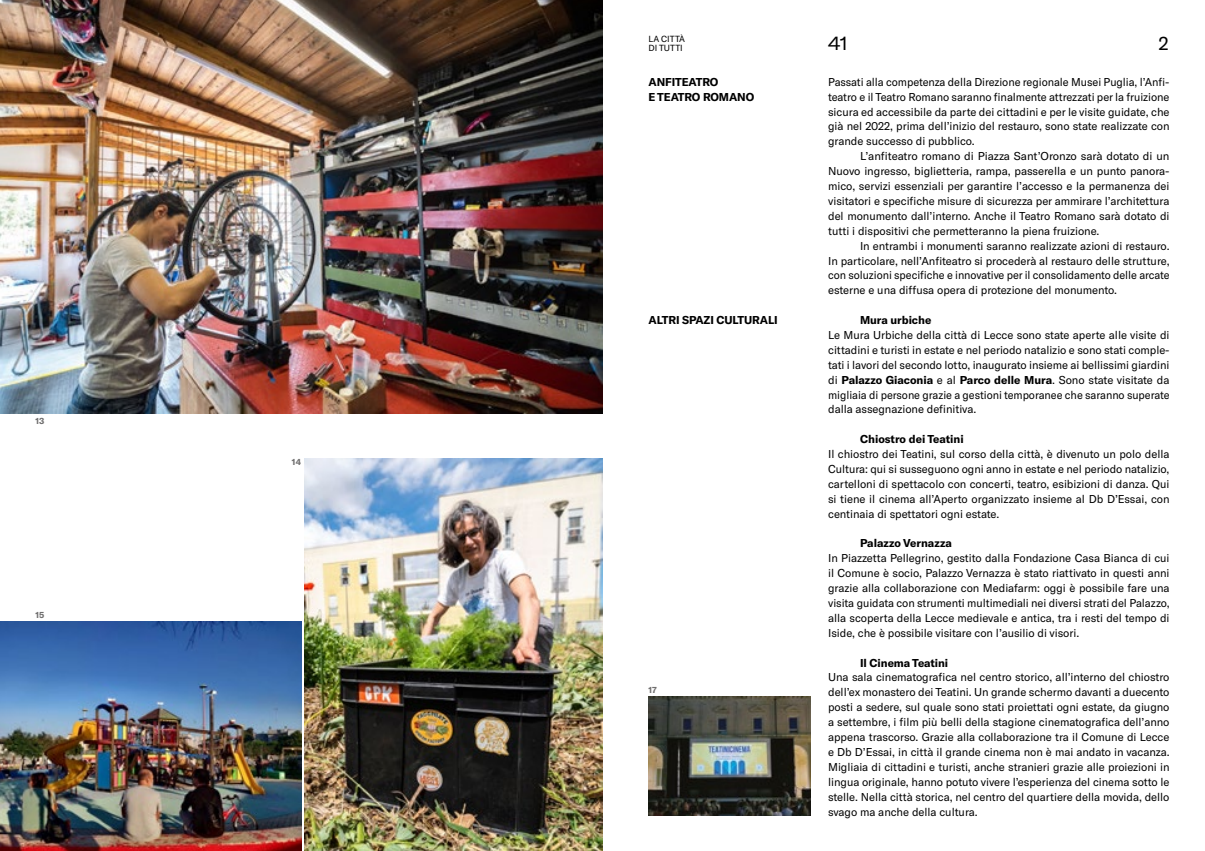
<style>
.page{position:relative;width:1205px;height:851px;background:#fff}
.page>*{position:absolute;margin:0;border:0;box-sizing:border-box;transform-origin:0 0}
.t1{font:expanded 18.75px "GT America";color:#000}
.t2{font:18.75px "GT America";color:#000}
.t3{font:11.25px/14.9px "GT America";letter-spacing:-.005em;color:#000;text-align:justify}
.t4{font:700 11.25px/14.9px "GT America";letter-spacing:-.005em;color:#000}
.t5{font:8.75px/8.8px "GT America";letter-spacing:-.005em;color:#000}
.t6{font:700 8.75px "GT America";color:#706f6f}
.s1{font-weight:700}
</style>
<div class="page">
<img style="left:0;top:0;width:602px;height:413px">
<img style="left:0;top:621px;width:301px;height:229px">
<img style="left:305px;top:458px;width:297px;height:392px">
<img style="left:648px;top:696px;width:162px;height:119px">
<p class="t6" style="left:35px;top:415px;width:11px">13</p>
<p class="t6" style="left:35px;top:609px;width:10px">15</p>
<p class="t6" style="left:292px;top:456px;width:11px">14</p>
<p class="t5" style="left:648px;top:35px;width:38px">LA CITTÀ<br>DI TUTTI</p>
<h1 class="t2" style="left:1158px;top:33px;width:13px">2</h1>
<p class="t4" style="left:648px;top:74px;width:107px">ANFITEATRO<br>E TEATRO ROMANO</p>
<p class="t3" style="left:828px;top:74px;width:343px">Passati alla competenza della Direzione regionale Musei Puglia, l’Anfi&shy;teatro e il Teatro Romano saranno finalmente attrezzati per la fruizione sicura ed accessibile da parte dei cittadini e per le visite guidate, che già nel 2022, prima dell’inizio del restauro, sono state realizzate con grande successo di pubblico.</p>
<p class="t3" style="left:828px;top:149px;width:343px;text-indent:32px">L’anfiteatro romano di Piazza Sant’Oronzo sarà dotato di un Nuovo ingresso, biglietteria, rampa, passerella e un punto panora&shy;mico, servizi essenziali per garantire l’accesso e la permanenza dei visitatori e specifiche misure di sicurezza per ammirare l’architettura del monumento dall’interno. Anche il Teatro Romano sarà dotato di tutti i dispositivi che permetteranno la piena fruizione.</p>
<p class="t3" style="left:828px;top:238px;width:343px;text-indent:32px">In entrambi i monumenti saranno realizzate azioni di restauro.<br>In particolare, nell’Anfiteatro si procederà al restauro delle strutture, con soluzioni specifiche e innovative per il consolidamento delle arcate esterne e una diffusa opera di protezione del monumento.</p>
<p class="t4" style="left:860px;top:312px;width:73px">Mura urbiche</p>
<p class="t3" style="left:828px;top:327px;width:343px">Le Mura Urbiche della città di Lecce sono state aperte alle visite di cittadini e turisti in estate e nel periodo natalizio e sono stati comple&shy;tati i lavori del secondo lotto, inaugurato insieme ai bellissimi giardini di <span class="s1">Palazzo Giaconia</span> e al <span class="s1">Parco delle Mura</span>. Sono state visitate da migliaia di persone grazie a gestioni temporanee che saranno superate dalla assegnazione definitiva.</p>
<p class="t4" style="left:860px;top:431px;width:105px">Chiostro dei Teatini</p>
<p class="t3" style="left:828px;top:446px;width:343px">Il chiostro dei Teatini, sul corso della città, è divenuto un polo della Cultura: qui si susseguono ogni anno in estate e nel periodo natalizio, cartelloni di spettacolo con concerti, teatro, esibizioni di danza. Qui si tiene il cinema all’Aperto organizzato insieme al Db D’Essai, con centinaia di spettatori ogni estate.</p>
<p class="t4" style="left:860px;top:535px;width:93px">Palazzo Vernazza</p>
<p class="t3" style="left:828px;top:551px;width:343px">In Piazzetta Pellegrino, gestito dalla Fondazione Casa Bianca di cui il Comune è socio, Palazzo Vernazza è stato riattivato in questi anni grazie alla collaborazione con Mediafarm: oggi è possibile fare una visita guidata con strumenti multimediali nei diversi strati del Palazzo, alla scoperta della Lecce medievale e antica, tra i resti del tempo di Iside, che è possibile visitare con l’ausilio di visori.</p>
<p class="t4" style="left:860px;top:655px;width:90px">Il Cinema Teatini</p>
<p class="t3" style="left:828px;top:670px;width:343px">Una sala cinematografica nel centro storico, all’interno del chiostro dell’ex monastero dei Teatini. Un grande schermo davanti a duecento posti a sedere, sul quale sono stati proiettati ogni estate, da giugno a settembre, i film più belli della stagione cinematografica dell’anno appena trascorso. Grazie alla collaborazione tra il Comune di Lecce e Db D’Essai, in città il grande cinema non è mai andato in vacanza.<br>Migliaia di cittadini e turisti, anche stranieri grazie alle proiezioni in lingua originale, hanno potuto vivere l’esperienza del cinema sotto le stelle. Nella città storica, nel centro del quartiere della movida, dello svago ma anche della cultura.</p>
<h1 class="t1" style="left:828px;top:33px;width:21px">41</h1>
<p class="t4" style="left:648px;top:312px;width:131px">ALTRI SPAZI CULTURALI</p>
<p class="t6" style="left:648px;top:684px;width:10px">17</p>
</div>
